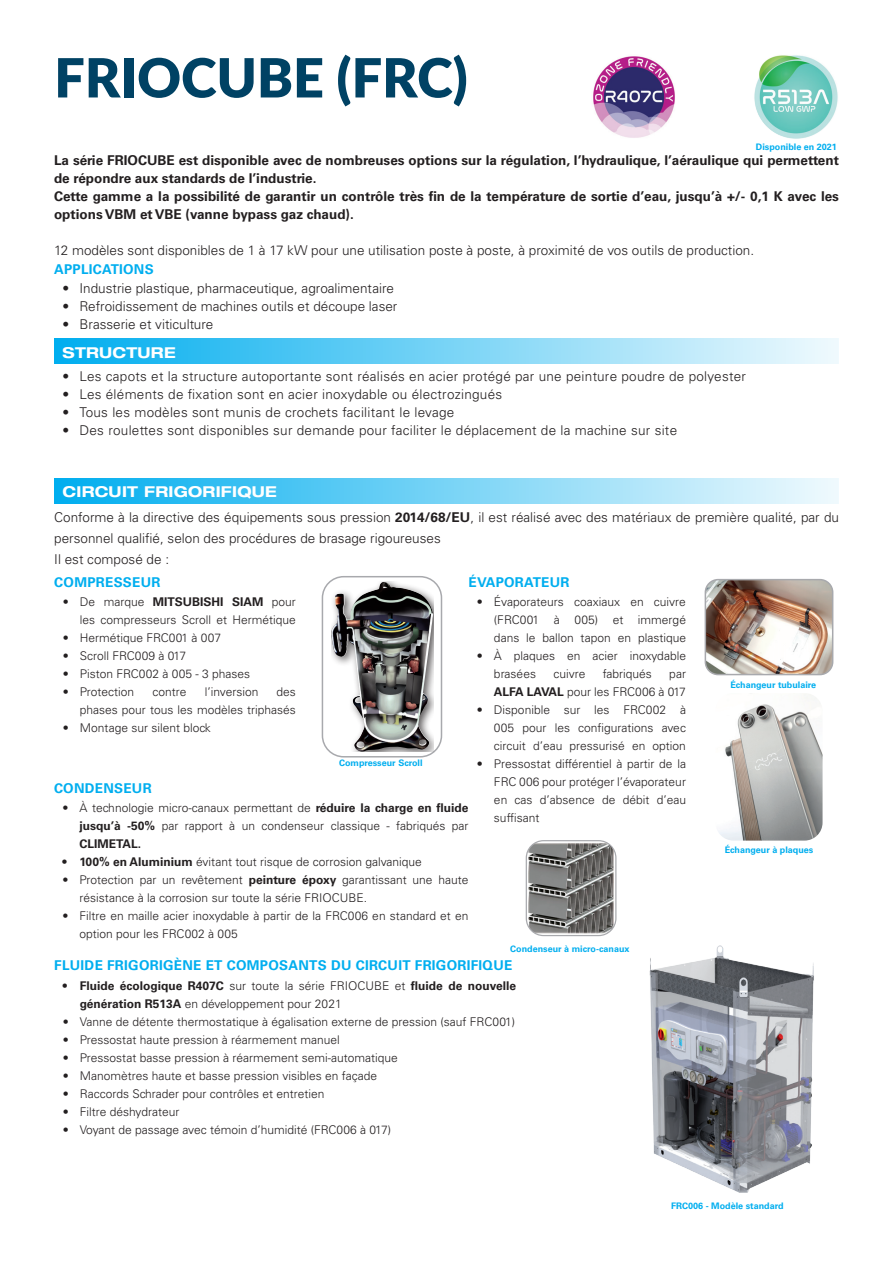
<style>
.page{position:relative;width:893px;height:1263px;background:#fff}
.page>*{position:absolute;margin:0;border:0;box-sizing:border-box;transform-origin:0 0}
.t1{font:900 54px "Lato";color:#004264}
.t2{font:700 expanded 15px "Helvetica Neue";letter-spacing:.02em;color:#fff}
.t3{font:300 13.5px/21px "Univers LT Std";color:#231f20}
.t4{font:300 13.5px "Univers LT Std";letter-spacing:.02em;color:#231f20}
.t5{font:700 13.5px/18px "Univers LT Std";color:#231f20}
.t6{font:700 13.5px "Univers LT Std";letter-spacing:.02em;color:#00aeef}
.t7{font:300 12px/18px "Univers LT Std";color:#231f20;text-align:justify}
.t8{font:700 12px/18px "Univers LT Std";color:#231f20}
.t9{font:700 9px "Univers LT Std";color:#00aeef}
.s1{font-weight:700}
.s2{font-weight:300}
</style>
<div class="page">
<div style="left:54px;top:339px;width:785px;height:25px;background:linear-gradient(to right,#00adef,#f0fafd)"></div>
<img style="left:593px;top:56px;width:82px;height:82px">
<img style="left:754px;top:55px;width:84px;height:84px">
<div style="left:54px;top:478px;width:785px;height:26px;background:linear-gradient(to right,#00adef,#f0fafd)"></div>
<img style="left:705px;top:580px;width:128px;height:94px">
<div style="left:705px;top:579px;width:128px;height:96px;border:2px solid #a8a9ad;border-radius:13px"></div>
<img style="left:718px;top:694px;width:104px;height:146px">
<div style="left:322px;top:576px;width:120px;height:181px;border:2px solid #a8a9ad;border-radius:21px"></div>
<img style="left:331px;top:582px;width:102px;height:169px">
<img style="left:526px;top:842px;width:90px;height:93px">
<div style="left:526px;top:840px;width:90px;height:96px;border:1px solid #a8a9ad;border-radius:17px"></div>
<img style="left:649px;top:945px;width:165px;height:248px">
<h1 class="t1" style="left:54px;top:37px;width:415px">FRIOCUBE (FRC)</h1>
<p class="t9" style="left:756px;top:141px;width:83px">Disponible en 2021</p>
<p class="t5" style="left:54px;top:151px;width:786px">La série FRIOCUBE est disponible avec de nombreuses options sur la régulation, l’hydraulique, l’aéraulique qui permettent de répondre aux standards de l’industrie.<br>Cette gamme a la possibilité de garantir un contrôle très fin de la température de sortie d’eau, jusqu’à +/- 0,1 K avec les options VBM et VBE (vanne bypass gaz chaud).</p>
<p class="t3" style="left:54px;top:239px;width:702px">12 modèles sont disponibles de 1 à 17 kW pour une utilisation poste à poste, à proximité de vos outils de production.</p>
<p class="t6" style="left:54px;top:261px;width:101px">APPLICATIONS</p>
<p class="t3" style="left:63px;top:278px;width:333px">• Industrie plastique, pharmaceutique, agroalimentaire</p>
<p class="t3" style="left:63px;top:296px;width:336px">• Refroidissement de machines outils et découpe laser</p>
<p class="t3" style="left:63px;top:314px;width:152px">• Brasserie et viticulture</p>
<p class="t2" style="left:63px;top:343px;width:115px">STRUCTURE</p>
<p class="t4" style="left:63px;top:368px;width:685px">• Les capots et la structure autoportante sont réalisés en acier protégé par une peinture poudre de polyester</p>
<p class="t4" style="left:63px;top:386px;width:441px">• Les éléments de fixation sont en acier inoxydable ou électrozingués</p>
<p class="t4" style="left:63px;top:404px;width:393px">• Tous les modèles sont munis de crochets facilitant le levage</p>
<p class="t4" style="left:63px;top:422px;width:616px">• Des roulettes sont disponibles sur demande pour faciliter le déplacement de la machine sur site</p>
<p class="t2" style="left:63px;top:482px;width:216px">CIRCUIT FRIGORIFIQUE</p>
<p class="t3" style="left:54px;top:507px;width:786px">Conforme à la directive des équipements sous pression <span class="s1">2014/68/EU</span>, il est réalisé avec des matériaux de première qualité, par du personnel qualifié, selon des procédures de brasage rigoureuses<br>Il est composé de :</p>
<p class="t6" style="left:468px;top:574px;width:103px">ÉVAPORATEUR</p>
<p class="t7" style="left:494px;top:593px;width:194px;text-indent:-17px">• Évaporateurs coaxiaux en cuivre (FRC001 à 005) et immergé dans le ballon tapon en plastique</p>
<p class="t7" style="left:494px;top:647px;width:193px;text-indent:-17px">• À plaques en acier inoxydable brasées</p>
<p class="t6" style="left:54px;top:574px;width:108px">COMPRESSEUR</p>
<p class="t7" style="left:63px;top:593px;width:235px;text-align:right">• De marque <span class="s1">MITSUBISHI SIAM</span> pour les compresseurs Scroll et Hermétique</p>
<p class="t7" style="left:63px;top:629px;width:160px">• Hermétique FRC001 à 007</p>
<p class="t7" style="left:63px;top:647px;width:125px">• Scroll FRC009 à 017</p>
<p class="t7" style="left:63px;top:665px;width:189px">• Piston FRC002 à 005 - 3 phases</p>
<p class="t7" style="left:63px;top:683px;width:73px">• Protection</p>
<p class="t7" style="left:153px;top:683px;width:36px">contre</p>
<p class="t7" style="left:205px;top:683px;width:55px">l’inversion</p>
<p class="t7" style="left:553px;top:665px;width:34px">cuivre</p>
<p class="t7" style="left:603px;top:665px;width:51px">fabriqués</p>
<p class="t7" style="left:494px;top:665px;width:193px;text-align:right">par<br><span class="s1">ALFA LAVAL</span> pour les FRC006 à 017</p>
<p class="t7" style="left:494px;top:701px;width:193px;text-indent:-17px">• Disponible sur les FRC002 à 005 pour les configurations avec circuit d’eau pressurisé en option</p>
<p class="t7" style="left:494px;top:755px;width:194px;text-indent:-17px">• Pressostat différentiel à partir de la FRC 006 pour protéger l’évaporateur en cas d’absence de débit d’eau suffisant</p>
<p class="t7" style="left:80px;top:683px;width:218px;text-align:right">des<br>phases pour tous les modèles triphasés</p>
<p class="t7" style="left:63px;top:719px;width:150px">• Montage sur silent block</p>
<p class="t9" style="left:339px;top:757px;width:85px">Compresseur Scroll</p>
<p class="t6" style="left:54px;top:780px;width:99px">CONDENSEUR</p>
<p class="t7" style="left:80px;top:799px;width:390px;text-indent:-17px">• À technologie micro-canaux permettant de <span class="s1">réduire la charge en fluide jusqu’à -50%</span> par rapport à un condenseur classique - fabriqués par <span class="s1">CLIMETAL.</span></p>
<p class="t7" style="left:63px;top:853px;width:361px"><span class="s1">• 100% en Aluminium</span> évitant tout risque de corrosion galvanique</p>
<p class="t7" style="left:80px;top:871px;width:390px;text-indent:-17px">• Protection par un revêtement <span class="s1">peinture époxy</span> garantissant une haute résistance à la corrosion sur toute la série FRIOCUBE.</p>
<p class="t7" style="left:80px;top:907px;width:390px;text-indent:-17px">• Filtre en maille acier inoxydable à partir de la FRC006 en standard et en option pour les FRC002 à 005</p>
<p class="t6" style="left:54px;top:957px;width:460px">FLUIDE FRIGORIGÈNE ET COMPOSANTS DU CIRCUIT FRIGORIFIQUE</p>
<p class="t8" style="left:80px;top:976px;width:438px;text-indent:-17px">• Fluide écologique R407C <span class="s2">sur toute la série FRIOCUBE et</span> fluide de nouvelle génération R513A <span class="s2">en développement pour 2021</span></p>
<p class="t7" style="left:63px;top:1012px;width:454px">• Vanne de détente thermostatique à égalisation externe de pression (sauf FRC001)</p>
<p class="t7" style="left:63px;top:1030px;width:279px">• Pressostat haute pression à réarmement manuel</p>
<p class="t7" style="left:63px;top:1048px;width:337px">• Pressostat basse pression à réarmement semi-automatique</p>
<p class="t7" style="left:63px;top:1066px;width:316px">• Manomètres haute et basse pression visibles en façade</p>
<p class="t7" style="left:63px;top:1084px;width:263px">• Raccords Schrader pour contrôles et entretien</p>
<p class="t7" style="left:63px;top:1102px;width:118px">• Filtre déshydrateur</p>
<p class="t7" style="left:63px;top:1120px;width:330px">• Voyant de passage avec témoin d’humidité (FRC006 à 017)</p>
<p class="t9" style="left:510px;top:943px;width:121px">Condenseur à micro-canaux</p>
<p class="t9" style="left:730px;top:679px;width:87px">Échangeur tubulaire</p>
<p class="t9" style="left:725px;top:844px;width:90px">Échangeur à plaques</p>
<p class="t9" style="left:671px;top:1200px;width:114px">FRC006 - Modèle standard</p>
</div>
